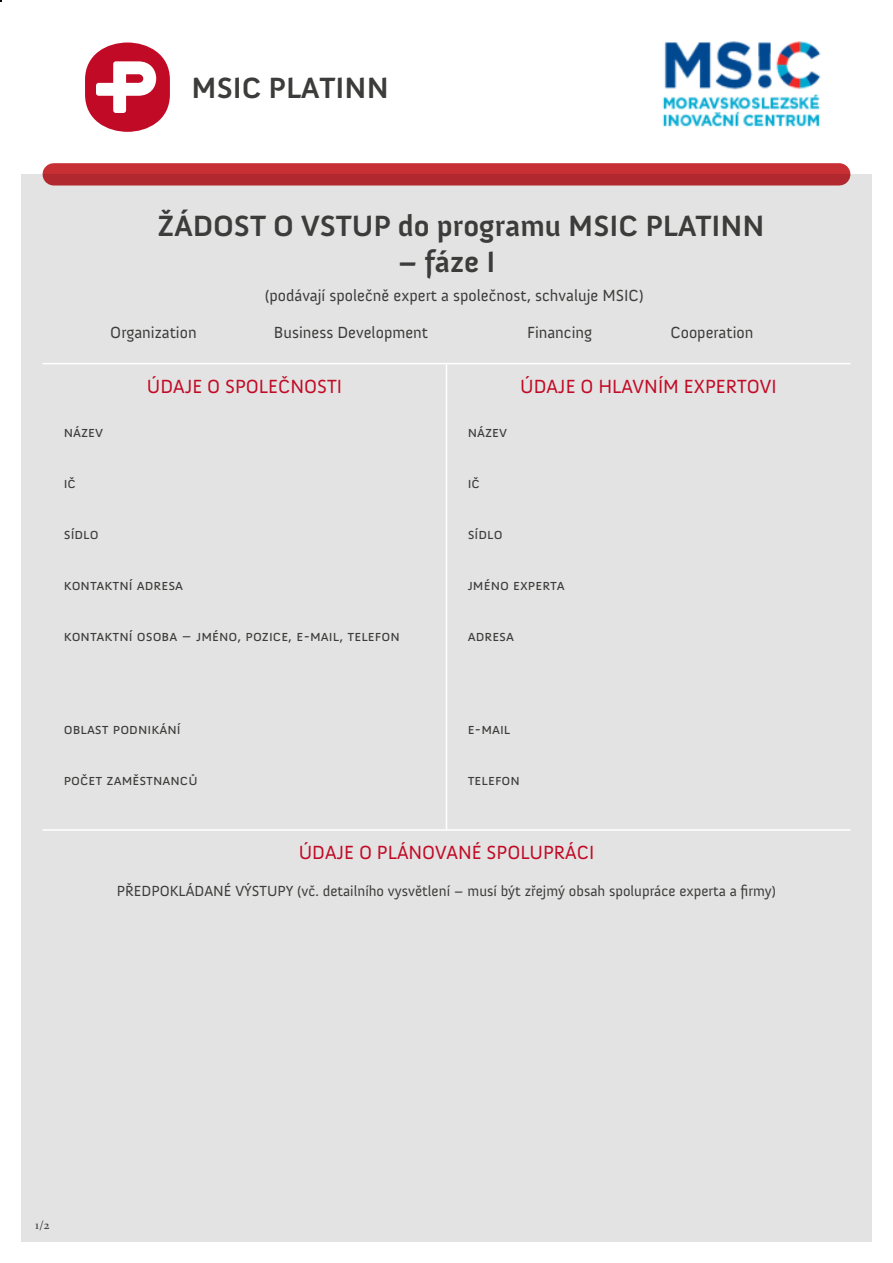
<style>
.page{position:relative;width:893px;height:1263px;background:#fff}
.page>*{position:absolute;margin:0;border:0;box-sizing:border-box;transform-origin:0 0}
.t1{font:700 30px "Anivers";color:#3c3c3b}
.t2{font:19.5px "Anivers";color:#c10a25}
.t3{font:16.5px "Anivers";color:#3c3c3b}
.t4{font:15px "Anivers SC";color:#3c3c3b}
.t5{font:15px "Anivers";color:#3c3c3b}
.t6{font:12px "Constantia";color:#3c3c3b}
</style>
<div class="page">
<div style="left:21px;top:174px;width:851px;height:1068px;background:#e3e3e3"></div>
<svg style="left:85px;top:43px;width:85px;height:89px"></svg>
<div style="left:54px;top:163px;width:785px;height:22px;background:#bc2c31"></div>
<hr style="left:446px;top:364px;width:1px;height:466px;background:#fff">
<hr style="left:43px;top:363px;width:807px;height:1px;background:#fff">
<hr style="left:43px;top:829px;width:807px;height:2px;background:#fff">
<img style="left:662px;top:41px;width:159px;height:86px">
<h1 class="t1" style="left:192px;top:71px;width:199px">MSIC PLATINN</h1>
<h1 class="t1" style="left:158px;top:210px;width:609px">ŽÁDOST O VSTUP do programu MSIC PLATINN</h1>
<h1 class="t1" style="left:398px;top:246px;width:99px">– fáze I</h1>
<p class="t3" style="left:265px;top:286px;width:380px">(podávají společně expert a společnost, schvaluje MSIC)</p>
<p class="t3" style="left:110px;top:323px;width:88px">Organization</p>
<p class="t3" style="left:274px;top:323px;width:156px">Business Development</p>
<p class="t3" style="left:527px;top:323px;width:67px">Financing</p>
<p class="t3" style="left:670px;top:323px;width:85px">Cooperation</p>
<h2 class="t2" style="left:147px;top:376px;width:197px">ÚDAJE O SPOLEČNOSTI</h2>
<h2 class="t2" style="left:520px;top:376px;width:258px">ÚDAJE O HLAVNÍM EXPERTOVI</h2>
<p class="t4" style="left:64px;top:423px;width:41px">název</p>
<p class="t4" style="left:468px;top:423px;width:41px">název</p>
<p class="t4" style="left:64px;top:474px;width:14px">ič</p>
<p class="t4" style="left:468px;top:474px;width:14px">ič</p>
<p class="t4" style="left:64px;top:525px;width:36px">sídlo</p>
<p class="t4" style="left:468px;top:525px;width:36px">sídlo</p>
<p class="t4" style="left:64px;top:576px;width:121px">kontaktní adresa</p>
<p class="t4" style="left:468px;top:576px;width:98px">jméno experta</p>
<p class="t4" style="left:64px;top:627px;width:337px">kontaktní osoba – jméno, pozice, e-mail, telefon</p>
<p class="t4" style="left:468px;top:627px;width:48px">adresa</p>
<p class="t4" style="left:64px;top:721px;width:118px">oblast podnikání</p>
<p class="t4" style="left:468px;top:721px;width:44px">e-mail</p>
<p class="t4" style="left:64px;top:772px;width:135px">počet zaměstnanců</p>
<p class="t4" style="left:468px;top:772px;width:54px">telefon</p>
<h2 class="t2" style="left:299px;top:841px;width:297px">ÚDAJE O PLÁNOVANÉ SPOLUPRÁCI</h2>
<p class="t5" style="left:117px;top:883px;width:661px">PŘEDPOKLÁDANÉ VÝSTUPY (vč. detailního vysvětlení – musí být zřejmý obsah spolupráce experta a firmy)</p>
<p class="t6" style="left:35px;top:1217px;width:16px">1/2</p>
</div>
